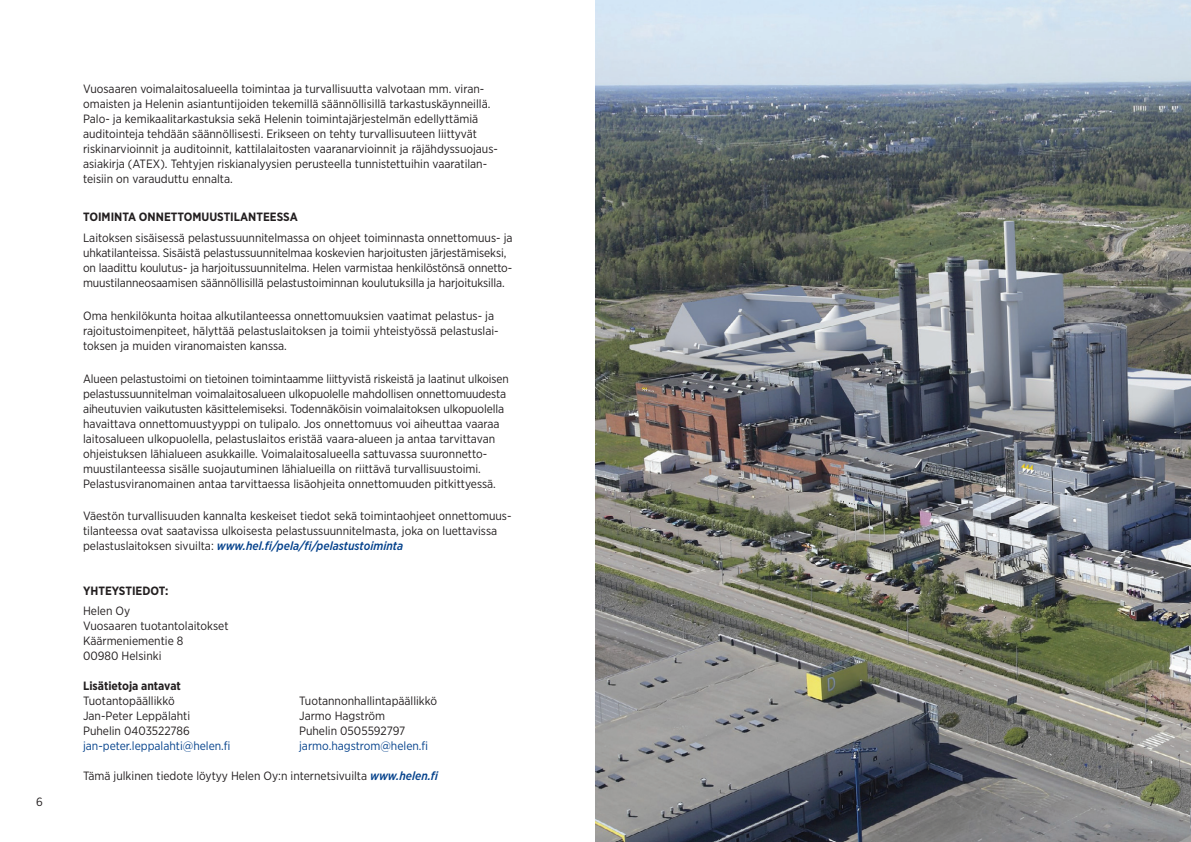
<style>
.page{position:relative;width:1191px;height:842px;background:#fff}
.page>*{position:absolute;margin:0;border:0;box-sizing:border-box;transform-origin:0 0}
.t1{font:12px/15px "Gotham Narrow";color:#231f20}
.t2{font:700 12px "Gotham Narrow";color:#231f20}
.t3{font:12px "Gotham Narrow";color:#05428c}
.s1{font-weight:500;font-style:italic;color:#05428c}
</style>
<div class="page">
<img style="left:595px;top:0;width:596px;height:842px">
<p class="t1" style="left:83px;top:81px;width:416px">Vuosaaren voimalaitosalueella toimintaa ja turvallisuutta valvotaan mm. viran&shy;omaisten ja Helenin asiantuntijoiden tekemillä säännöllisillä tarkastuskäynneillä.<br>Palo- ja kemikaalitarkastuksia sekä Helenin toimintajärjestelmän edellyttämiä auditointeja tehdään säännöllisesti. Erikseen on tehty turvallisuuteen liittyvät riskinarvioinnit ja auditoinnit, kattilalaitosten vaaranarvioinnit ja räjähdyssuojaus&shy;asiakirja (ATEX). Tehtyjen riskianalyysien perusteella tunnistettuihin vaaratilan&shy;teisiin on varauduttu ennalta.</p>
<p class="t2" style="left:83px;top:209px;width:216px">TOIMINTA ONNETTOMUUSTILANTEESSA</p>
<p class="t1" style="left:83px;top:230px;width:431px">Laitoksen sisäisessä pelastussuunnitelmassa on ohjeet toiminnasta onnettomuus- ja uhkatilanteissa. Sisäistä pelastussuunnitelmaa koskevien harjoitusten järjestämiseksi, on laadittu koulutus- ja harjoitussuunnitelma. Helen varmistaa henkilöstönsä onnetto-- muustilanneosaamisen säännöllisillä pelastustoiminnan koulutuksilla ja harjoituksilla.</p>
<p class="t1" style="left:83px;top:308px;width:417px">Oma henkilökunta hoitaa alkutilanteessa onnettomuuksien vaatimat pelastus- ja rajoitustoimenpiteet, hälyttää pelastuslaitoksen ja toimii yhteistyössä pelastuslai&shy;toksen ja muiden viranomaisten kanssa.</p>
<p class="t1" style="left:83px;top:371px;width:427px">Alueen pelastustoimi on tietoinen toimintaamme liittyvistä riskeistä ja laatinut ulkoisen pelastussuunnitelman voimalaitosalueen ulkopuolelle mahdollisen onnettomuudesta aiheutuvien vaikutusten käsittelemiseksi. Todennäköisin voimalaitoksen ulkopuolella havaittava onnettomuustyyppi on tulipalo. Jos onnettomuus voi aiheuttaa vaaraa laitosalueen ulkopuolella, pelastuslaitos eristää vaara-alueen ja antaa tarvittavan ohjeistuksen lähialueen asukkaille. Voimalaitosalueella sattuvassa suuronnetto&shy;muustilanteessa sisälle suojautuminen lähialueilla on riittävä turvallisuustoimi.<br>Pelastusviranomainen antaa tarvittaessa lisäohjeita onnettomuuden pitkittyessä.</p>
<p class="t1" style="left:83px;top:508px;width:430px">Väestön turvallisuuden kannalta keskeiset tiedot sekä toimintaohjeet onnettomuus&shy;tilanteessa ovat saatavissa ulkoisesta pelastussuunnitelmasta, joka on luettavissa pelastuslaitoksen sivuilta: <span class="s1">www.hel.fi/pela/fi/pelastustoiminta</span></p>
<p class="t2" style="left:83px;top:583px;width:87px">YHTEYSTIEDOT:</p>
<p class="t1" style="left:83px;top:603px;width:147px">Helen Oy<br>Vuosaaren tuotantolaitokset<br>Käärmeniementie 8<br>00980 Helsinki</p>
<p class="t2" style="left:83px;top:678px;width:99px">Lisätietoja antavat</p>
<p class="t1" style="left:83px;top:693px;width:93px">Tuotantopäällikkö</p>
<p class="t1" style="left:299px;top:693px;width:139px">Tuotannonhallintapäällikkö</p>
<p class="t1" style="left:83px;top:708px;width:109px">Jan-Peter Leppälahti</p>
<p class="t1" style="left:299px;top:708px;width:88px">Jarmo Hagström</p>
<p class="t1" style="left:83px;top:723px;width:108px">Puhelin 0403522786</p>
<p class="t1" style="left:299px;top:723px;width:108px">Puhelin 0505592797</p>
<p class="t3" style="left:83px;top:739px;width:149px">jan-peter.leppalahti@helen.fi</p>
<p class="t3" style="left:299px;top:739px;width:130px">jarmo.hagstrom@helen.fi</p>
<p class="t1" style="left:83px;top:768px;width:357px">Tämä julkinen tiedote löytyy Helen Oy:n internetsivuilta <span class="s1">www.helen.fi</span></p>
<p class="t1" style="left:36px;top:794px;width:8px">6</p>
<p class="t1" style="left:1148px;top:794px;width:8px">7</p>
</div>
